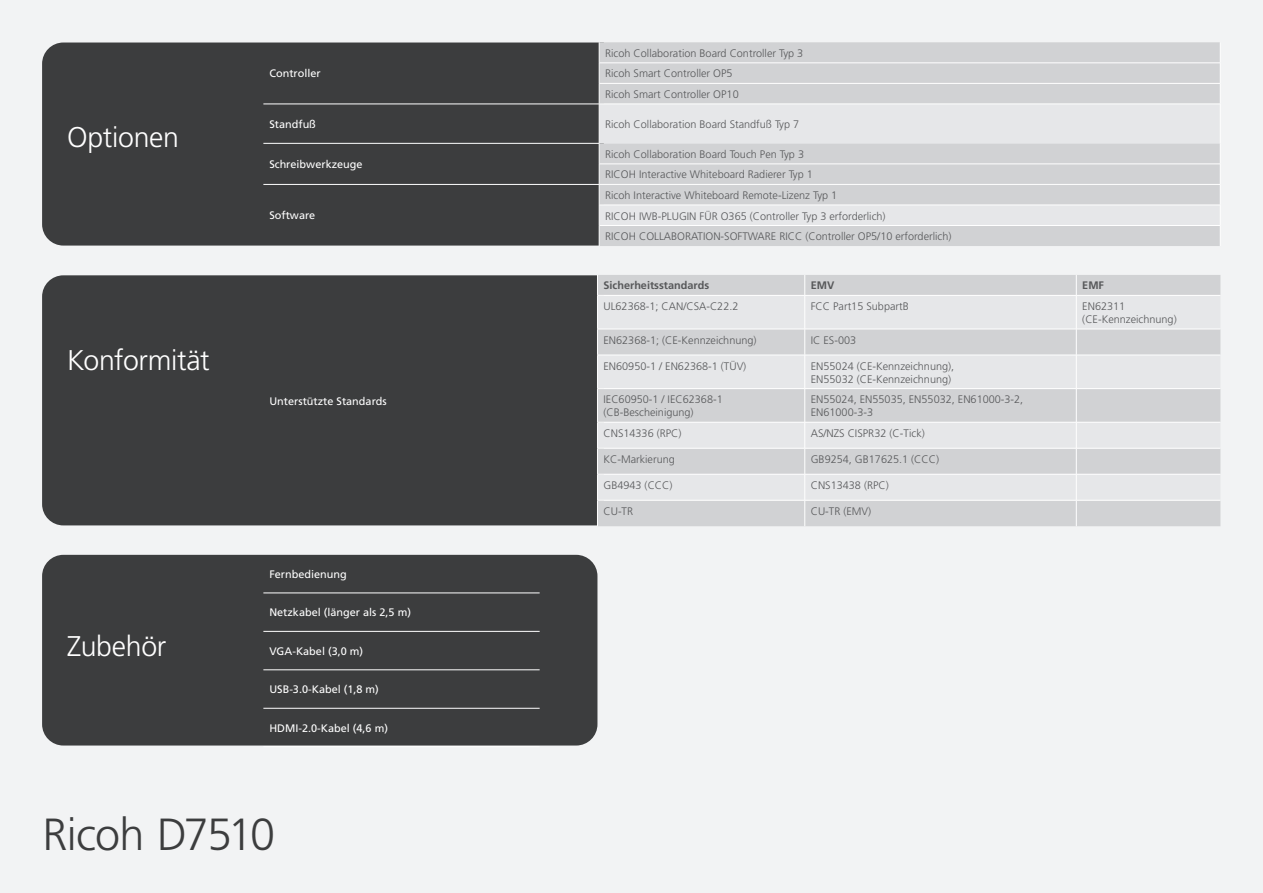
<style>
.page{position:relative;width:1263px;height:893px;background:#f2f3f4}
.page>*{position:absolute;margin:0;border:0;box-sizing:border-box;transform-origin:0 0}
.t1{font:300 45px "Frutiger";letter-spacing:-.035em;color:#3c3d3e}
.t2{font:300 28.5px "Frutiger";letter-spacing:-.01em;color:#fff}
.t3{font:300 10.95px/20.5px "Frutiger";color:#57585a}
.t4{font:10.95px "Frutiger";color:#fff}
.t5{font:700 10.95px "Frutiger";color:#57585a}
</style>
<div class="page">
<div style="left:42px;top:275px;width:555px;height:250px;background:#3c3d3e"></div>
<div style="left:42px;top:43px;width:557px;height:203px;background:#3c3d3e"></div>
<div style="left:42px;top:555px;width:555px;height:190px;background:#3c3d3e;border-radius:21px"></div>
<div style="left:600px;top:42px;width:620px;height:204px;background:#d1d2d4"></div>
<svg style="left:600px;top:105px;width:620px;height:120px;fill:#e6e7e9"></svg>
<hr style="left:263px;top:104px;width:336px;height:1px;background:#fff">
<hr style="left:263px;top:143px;width:336px;height:1px;background:#fff">
<hr style="left:263px;top:184px;width:336px;height:1px;background:#fff">
<svg style="left:599px;top:42px;width:1px;height:61px"></svg>
<hr style="left:599px;top:63px;width:621px;height:1px;background:#fff">
<hr style="left:599px;top:83px;width:621px;height:1px;background:#fff">
<hr style="left:599px;top:104px;width:1px;height:39px;background:#fff">
<hr style="left:599px;top:104px;width:621px;height:1px;background:#fff">
<hr style="left:1220px;top:104px;width:1px;height:39px;background:#fff">
<hr style="left:599px;top:164px;width:621px;height:1px;background:#fff">
<hr style="left:599px;top:184px;width:621px;height:1px;background:#fff">
<svg style="left:599px;top:143px;width:1px;height:102px"></svg>
<hr style="left:599px;top:205px;width:621px;height:1px;background:#fff">
<hr style="left:599px;top:225px;width:621px;height:1px;background:#fff">
<div style="left:598px;top:275px;width:622px;height:251px;background:#d1d2d4"></div>
<svg style="left:598px;top:296px;width:622px;height:204px;fill:#e6e7e9"></svg>
<svg style="left:804px;top:275px;width:1px;height:20px"></svg>
<svg style="left:1076px;top:275px;width:1px;height:20px"></svg>
<hr style="left:597px;top:295px;width:208px;height:1px;background:#fff">
<hr style="left:597px;top:296px;width:1px;height:33px;background:#fff">
<hr style="left:805px;top:295px;width:271px;height:1px;background:#fff">
<hr style="left:804px;top:296px;width:1px;height:33px;background:#fff">
<hr style="left:1076px;top:295px;width:144px;height:1px;background:#fff">
<hr style="left:1076px;top:296px;width:1px;height:33px;background:#fff">
<hr style="left:597px;top:329px;width:208px;height:1px;background:#fff">
<hr style="left:805px;top:329px;width:271px;height:1px;background:#fff">
<svg style="left:804px;top:329px;width:1px;height:26px"></svg>
<hr style="left:1076px;top:329px;width:144px;height:1px;background:#fff">
<svg style="left:1076px;top:330px;width:1px;height:25px"></svg>
<hr style="left:597px;top:355px;width:208px;height:1px;background:#fff">
<hr style="left:597px;top:355px;width:1px;height:33px;background:#fff">
<hr style="left:805px;top:355px;width:271px;height:1px;background:#fff">
<hr style="left:804px;top:355px;width:1px;height:33px;background:#fff">
<hr style="left:1076px;top:355px;width:144px;height:1px;background:#fff">
<hr style="left:1076px;top:355px;width:1px;height:33px;background:#fff">
<hr style="left:597px;top:388px;width:208px;height:1px;background:#fff">
<hr style="left:597px;top:389px;width:1px;height:33px;background:#fff">
<hr style="left:805px;top:388px;width:271px;height:1px;background:#fff">
<hr style="left:804px;top:389px;width:1px;height:33px;background:#fff">
<hr style="left:1076px;top:388px;width:144px;height:1px;background:#fff">
<hr style="left:1076px;top:389px;width:1px;height:33px;background:#fff">
<hr style="left:597px;top:422px;width:208px;height:1px;background:#fff">
<hr style="left:805px;top:422px;width:271px;height:1px;background:#fff">
<hr style="left:1076px;top:422px;width:144px;height:1px;background:#fff">
<hr style="left:597px;top:448px;width:208px;height:1px;background:#fff">
<hr style="left:805px;top:448px;width:271px;height:1px;background:#fff">
<hr style="left:1076px;top:448px;width:144px;height:1px;background:#fff">
<hr style="left:597px;top:474px;width:208px;height:1px;background:#fff">
<hr style="left:805px;top:474px;width:271px;height:1px;background:#fff">
<hr style="left:1076px;top:474px;width:144px;height:1px;background:#fff">
<hr style="left:597px;top:500px;width:208px;height:1px;background:#fff">
<hr style="left:805px;top:500px;width:271px;height:1px;background:#fff">
<svg style="left:804px;top:423px;width:1px;height:103px"></svg>
<hr style="left:1076px;top:500px;width:144px;height:1px;background:#fff">
<svg style="left:1076px;top:423px;width:1px;height:103px"></svg>
<hr style="left:263px;top:746px;width:277px;height:1px;background:#fff">
<hr style="left:263px;top:593px;width:277px;height:1px;background:#fff">
<hr style="left:263px;top:631px;width:277px;height:1px;background:#fff">
<hr style="left:263px;top:670px;width:277px;height:1px;background:#fff">
<hr style="left:263px;top:708px;width:277px;height:1px;background:#fff">
<h2 class="t2" style="left:67px;top:121px;width:113px">Optionen</h2>
<h2 class="t2" style="left:67px;top:344px;width:144px">Konformität</h2>
<h2 class="t2" style="left:67px;top:630px;width:101px">Zubehör</h2>
<p class="t4" style="left:269px;top:67px;width:53px">Controller</p>
<p class="t3" style="left:605px;top:43px;width:200px">Ricoh Collaboration Board Controller Typ 3<br>Ricoh Smart Controller OP5<br>Ricoh Smart Controller OP10</p>
<p class="t4" style="left:269px;top:118px;width:48px">Standfuß</p>
<p class="t3" style="left:605px;top:114px;width:196px">Ricoh Collaboration Board Standfuß Typ 7</p>
<p class="t4" style="left:269px;top:158px;width:95px">Schreibwerkzeuge</p>
<p class="t3" style="left:605px;top:144px;width:209px">Ricoh Collaboration Board Touch Pen Typ 3<br>RICOH Interactive Whiteboard Radierer Typ 1</p>
<p class="t4" style="left:269px;top:209px;width:47px">Software</p>
<p class="t3" style="left:605px;top:185px;width:348px">Ricoh Interactive Whiteboard Remote-Lizenz Typ 1<br>RICOH IWB-PLUGIN FÜR O365 (Controller Typ 3 erforderlich)<br>RICOH COLLABORATION-SOFTWARE RICC (Controller OP5/10 erforderlich)</p>
<p class="t4" style="left:269px;top:395px;width:119px">Unterstützte Standards</p>
<p class="t4" style="left:269px;top:568px;width:79px">Fernbedienung</p>
<p class="t4" style="left:269px;top:606px;width:143px">Netzkabel (länger als 2,5 m)</p>
<p class="t4" style="left:269px;top:645px;width:95px">VGA-Kabel (3,0 m)</p>
<p class="t4" style="left:269px;top:683px;width:111px">USB-3.0-Kabel (1,8 m)</p>
<p class="t4" style="left:269px;top:721px;width:120px">HDMI-2.0-Kabel (4,6 m)</p>
<p class="t5" style="left:603px;top:279px;width:107px">Sicherheitsstandards</p>
<p class="t5" style="left:811px;top:279px;width:25px">EMV</p>
<p class="t5" style="left:1082px;top:279px;width:23px">EMF</p>
<p class="t3" style="left:603px;top:296px;width:136px">UL62368-1; CAN/CSA-C22.2</p>
<p class="t3" style="left:811px;top:296px;width:100px">FCC Part15 SubpartB</p>
<p class="t3" style="left:1082px;top:300px;width:96px;line-height:13px">EN62311 (CE-Kennzeichnung)</p>
<p class="t3" style="left:603px;top:329px;width:155px">EN62368-1; (CE-Kennzeichnung)</p>
<p class="t3" style="left:811px;top:329px;width:47px">IC ES-003</p>
<p class="t3" style="left:603px;top:355px;width:144px">EN60950-1 / EN62368-1 (TÜV)</p>
<p class="t3" style="left:811px;top:359px;width:145px;line-height:13px">EN55024 (CE-Kennzeichnung),<br>EN55032 (CE-Kennzeichnung)</p>
<p class="t3" style="left:603px;top:393px;width:121px;line-height:13px">IEC60950-1 / IEC62368-1 (CB-Bescheinigung)</p>
<p class="t3" style="left:811px;top:393px;width:214px;line-height:13px">EN55024, EN55035, EN55032, EN61000-3-2,<br>EN61000-3-3</p>
<p class="t3" style="left:603px;top:423px;width:80px">CNS14336 (RPC)</p>
<p class="t3" style="left:811px;top:423px;width:116px">AS/NZS CISPR32 (C-Tick)</p>
<p class="t3" style="left:603px;top:449px;width:73px">KC-Markierung</p>
<p class="t3" style="left:811px;top:449px;width:130px">GB9254, GB17625.1 (CCC)</p>
<p class="t3" style="left:603px;top:475px;width:71px">GB4943 (CCC)</p>
<p class="t3" style="left:811px;top:475px;width:80px">CNS13438 (RPC)</p>
<p class="t3" style="left:603px;top:501px;width:31px">CU-TR</p>
<p class="t3" style="left:811px;top:501px;width:62px">CU-TR (EMV)</p>
<h1 class="t1" style="left:43px;top:809px;width:234px">Ricoh D7510</h1>
</div>
